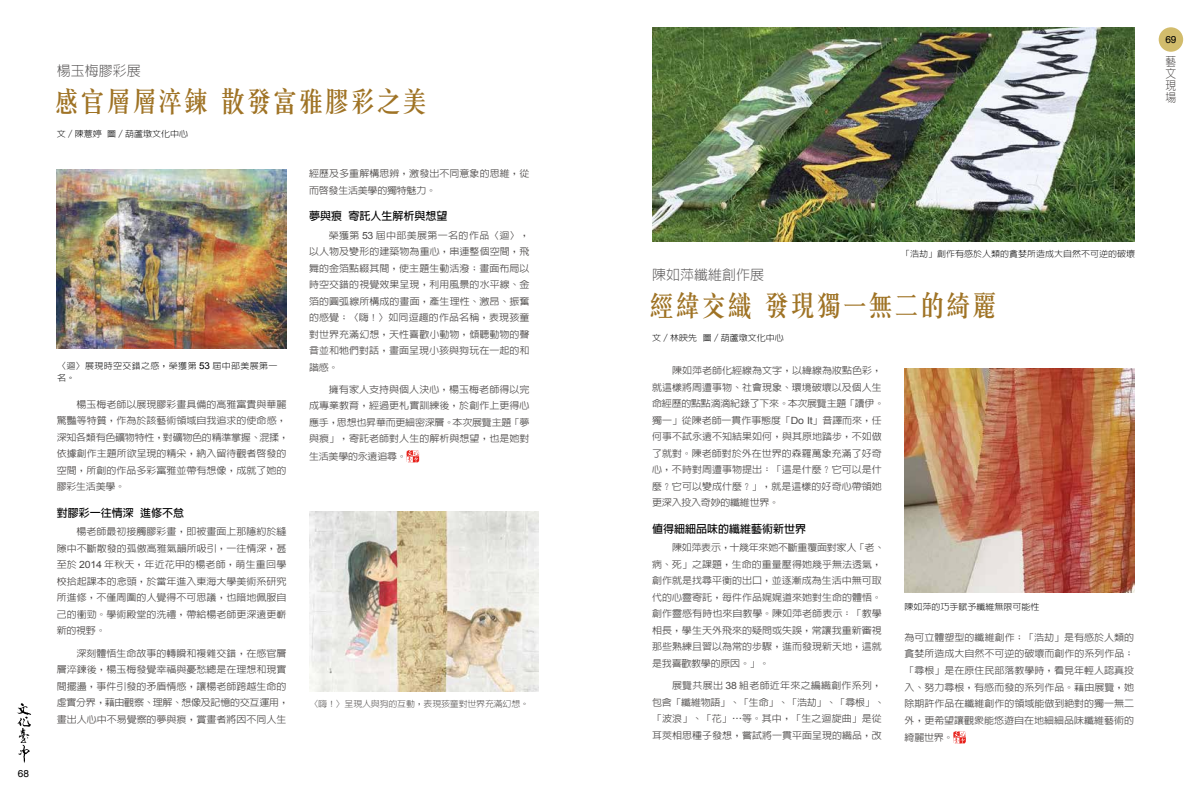
<style>
.page{position:relative;width:1191px;height:794px;background:#fff}
.page>*{position:absolute;margin:0;border:0;box-sizing:border-box;transform-origin:0 0}
.t1{font:500 28px "C Song 3 HK";letter-spacing:-.075em;color:#9f7325}
.t2{font:300 14px "AR Hei B5";color:#595757}
.t3{font:300 12px/12px "AR Hei B5";color:#4c4948;text-align:justify;scale:.9 1}
.t4{font:700 11px "AR Hei B5";color:#000}
.t5{font:10px "Helvetica";color:#000}
.t6{font:500 9.5px/16.5px "AR Hei B5";color:#4c4948;scale:1.05 1}
.t7{font:500 9.5px "AR Hei B5";letter-spacing:-.025em;color:#4c4948;scale:1.05 1}
.t8{font:300 8.6px "AR Hei B5";color:#000;scale:1.05 1}
.t9{font:300 8.6px/12px "AR Hei B5";letter-spacing:.04em;color:#000;scale:1.05 1}
.t10{font:300 8.6px "AR Hei B5";letter-spacing:-.025em;color:#4c4948;scale:1.05 1}
.s1{font-family:"Arial";font-weight:400;font-size:9.4px}
.s2{font-family:"Arial";font-weight:400;font-size:10px}
</style>
<div class="page">
<svg style="left:406px;top:450px;width:14px;height:12px"></svg>
<img style="left:57px;top:170px;width:229px;height:179px">
<img style="left:309px;top:511px;width:230px;height:180px">
<svg style="left:953px;top:731px;width:13px;height:12px"></svg>
<img style="left:904px;top:369px;width:230px;height:223px">
<img style="left:652px;top:27px;width:482px;height:215px">
<div style="left:1158px;top:27px;width:25px;height:25px;background:#d2bc6c;border-radius:50%"></div>
<svg style="left:17px;top:703px;width:14px;height:60px"></svg>
<p class="t5" style="left:18px;top:768px;width:13px">68</p>
<h2 class="t2" style="left:57px;top:64px;width:85px">楊玉梅膠彩展</h2>
<h1 class="t1" style="left:52px;top:80px;width:378px">感官層層淬鍊 散發富雅膠彩之美</h1>
<p class="t8" style="left:57px;top:130px;width:127px">文／陳薏婷 圖／葫蘆墩文化中心</p>
<p class="t9" style="left:57px;top:360px;width:211px">〈迴〉展現時空交錯之感，榮獲第 <span class="s1">53</span> 屆中部美展第一名。</p>
<p class="t6" style="left:57px;top:396px;width:223px;text-indent:20px">楊玉梅老師以展現膠彩畫具備的高雅富貴與華麗驚豔等特質，作為於該藝術領域自我追求的使命感，深知各類有色礦物特性，對礦物色的精準掌握、混揉，依據創作主題所欲呈現的精采，納入留待觀者啟發的空間，所創的作品多彩富雅並帶有想像，成就了她的膠彩生活美學。</p>
<p class="t4" style="left:57px;top:507px;width:129px">對膠彩一往情深 進修不怠</p>
<p class="t6" style="left:57px;top:523px;width:220px;text-align:justify;text-indent:20px">楊老師最初接觸膠彩畫，即被畫面上那隱約於縫隙中不斷散發的孤傲高雅氣韻所吸引，一往情深，甚至於 <span class="s2">2014</span> 年秋天，年近花甲的楊老師，萌生重回學校拾起課本的念頭，於當年進入東海大學美術系研究所進修，不僅周圍的人覺得不可思議，也暗地佩服自己的衝勁。學術殿堂的洗禮，帶給楊老師更深遠更嶄新的視野。</p>
<p class="t6" style="left:57px;top:644px;width:223px;text-indent:20px">深刻體悟生命故事的轉瞬和複雜交錯，在感官層層淬鍊後，楊玉梅發覺幸福與憂愁總是在理想和現實間擺盪，事件引發的矛盾情感，讓楊老師跨越生命的虛實分界，藉由觀察、理解、想像及記憶的交互運用，畫出人心中不易覺察的夢與痕，賞畫者將因不同人生</p>
<p class="t6" style="left:309px;top:165px;width:211px">經歷及多重解構思辨，激發出不同意象的思維，從而啟發生活美學的獨特魅力。</p>
<p class="t4" style="left:309px;top:210px;width:140px">夢與痕 寄託人生解析與想望</p>
<p class="t6" style="left:309px;top:227px;width:211px;text-align:justify;text-indent:20px">榮獲第 <span class="s2">53</span> 屆中部美展第一名的作品〈迴〉，以人物及變形的建築物為重心，串連整個空間，飛舞的金箔點綴其間，使主題生動活潑；畫面布局以時空交錯的視覺效果呈現，利用風景的水平線、金箔的圓弧線所構成的畫面，產生理性、激昂、振奮的感覺；〈嗨！〉如同逗趣的作品名稱，表現孩童對世界充滿幻想，天性喜歡小動物，傾聽動物的聲音並和牠們對話，畫面呈現小孩與狗玩在一起的和諧感。</p>
<p class="t6" style="left:309px;top:381px;width:211px;text-align:justify;text-indent:20px">擁有家人支持與個人決心，楊玉梅老師得以完成專業教育，經過更札實訓練後，於創作上更得心應手，思想也昇華而更細密深層。本次展覽主題「夢與痕」，寄託老師對人生的解析與想望，也是她對</p>
<p class="t7" style="left:309px;top:451px;width:95px">生活美學的永遠追尋。</p>
<p class="t10" style="left:309px;top:699px;width:211px">〈嗨！〉呈現人與狗的互動，表現孩童對世界充滿幻想。</p>
<p class="t5" style="left:1165px;top:33px;width:13px">69</p>
<p class="t3" style="left:1165px;top:55px;width:13px">藝文現場</p>
<h2 class="t2" style="left:652px;top:267px;width:113px">陳如萍纖維創作展</h2>
<p class="t8" style="left:901px;top:250px;width:224px">「浩劫」創作有感於人類的貪婪所造成大自然不可逆的破壞</p>
<h1 class="t1" style="left:648px;top:283px;width:352px">經緯交織 發現獨一無二的綺麗</h1>
<p class="t8" style="left:652px;top:333px;width:127px">文／林映先 圖／葫蘆墩文化中心</p>
<p class="t6" style="left:652px;top:362px;width:223px;text-indent:20px">陳如萍老師化經線為文字，以緯線為妝點色彩，就這樣將周遭事物、社會現象、環境破壞以及個人生命經歷的點點滴滴紀錄了下來。本次展覽主題「讀伊。獨一」從陳老師一貫作事態度「<span class="s2">Do It</span>」音譯而來，任何事不試永遠不知結果如何，與其原地踏步，不如做了就對。陳老師對於外在世界的森羅萬象充滿了好奇心，不時對周遭事物提出：「這是什麼？它可以是什麼？它可以變成什麼？」，就是這樣的好奇心帶領她更深入投入奇妙的纖維世界。</p>
<p class="t4" style="left:652px;top:523px;width:155px">值得細細品味的纖維藝術新世界</p>
<p class="t6" style="left:652px;top:539px;width:223px;text-indent:20px">陳如萍表示，十幾年來她不斷重覆面對家人「老、病、死」之課題，生命的重量壓得她幾乎無法透氣，創作就是找尋平衡的出口，並逐漸成為生活中無可取代的心靈寄託，每件作品娓娓道來她對生命的體悟。創作靈感有時也來自教學。陳如萍老師表示：「教學相長，學生天外飛來的疑問或失誤，常讓我重新審視那些熟練且習以為常的步驟，進而發現新天地，這就是我喜歡教學的原因。」。</p>
<p class="t6" style="left:652px;top:677px;width:223px;text-indent:20px">展覽共展出 <span class="s2">38</span> 組老師近年來之編織創作系列，包含「纖維物語」、「生命」、「浩劫」、「尋根」、「波浪」、「花」…等。其中，「生之迴旋曲」是從耳莢相思種子發想，嘗試將一貫平面呈現的織品，改</p>
<p class="t8" style="left:904px;top:602px;width:130px">陳如萍的巧手賦予纖維無限可能性</p>
<p class="t6" style="left:904px;top:629px;width:220px;text-align:justify">為可立體塑型的纖維創作；「浩劫」是有感於人類的貪婪所造成大自然不可逆的破壞而創作的系列作品；「尋根」是在原住民部落教學時，看見年輕人認真投入、努力尋根，有感而發的系列作品。藉由展覽，她除期許作品在纖維創作的領域能做到絕對的獨一無二外，更希望讓觀眾能悠遊自在地細細品味纖維藝術的</p>
<p class="t6" style="left:904px;top:729px;width:48px">綺麗世界。</p>
</div>
